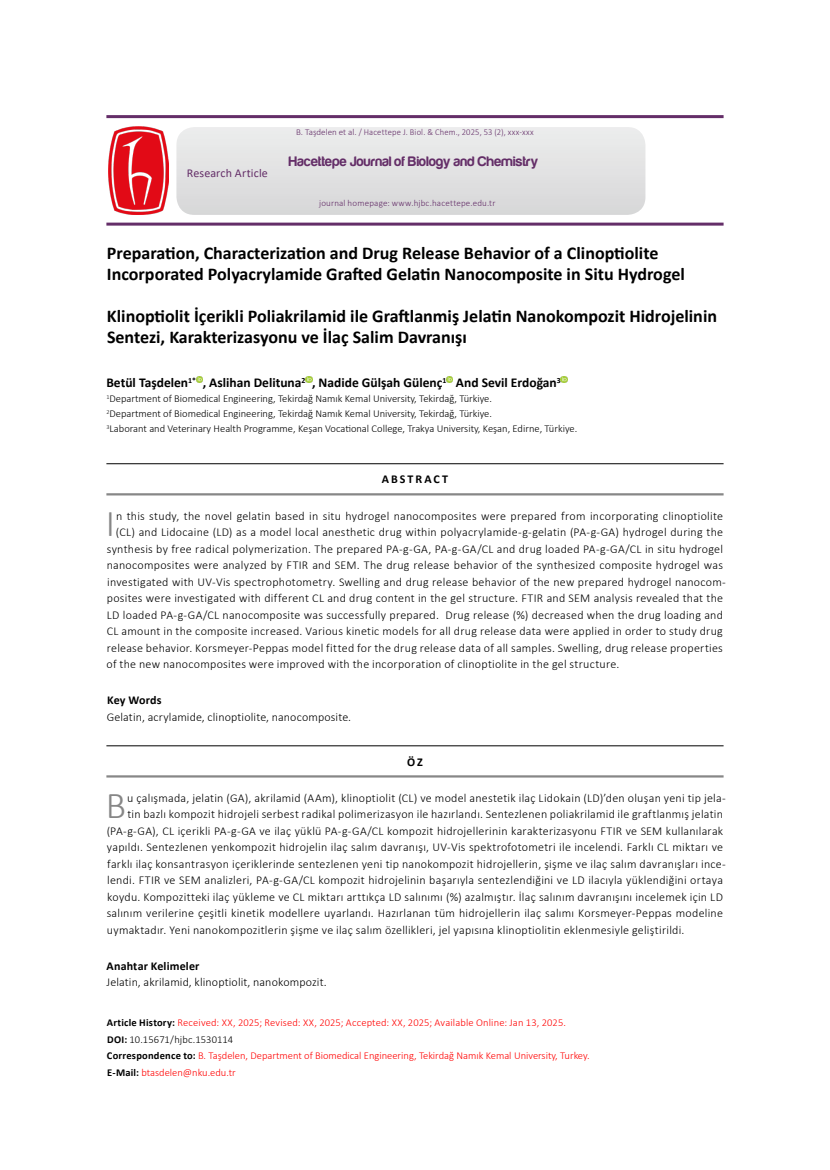
<style>
.page{position:relative;width:830px;height:1170px;background:#fff}
.page>*{position:absolute;margin:0;border:0;box-sizing:border-box;transform-origin:0 0}
.t1{font:300 37.95px "Calibri";color:#878787}
.t2{font:700 18px/21px "Calibri";color:#000}
.t3{font:14.25px "Harabara";letter-spacing:.015em;color:#642e68}
.t4{font:700 13.5px "Calibri";color:#000}
.t5{font:300 12px "Calibri";letter-spacing:.02em;color:#000}
.t6{font:700 12px "Calibri";letter-spacing:.015em;color:#000}
.t7{font:12px "Calibri";letter-spacing:.015em;color:#642e68}
.t8{font:700 12px "Calibri";letter-spacing:.17em;color:#000}
.t9{font:300 10.5px/15px "Calibri";color:#000}
.t10{font:300 10.5px/16.5px "Calibri";color:#f00}
.t11{font:300 9px "Calibri";letter-spacing:.02em;color:#642e68}
.s1{font-weight:700;color:#000}
.s2{color:#000}
</style>
<div class="page">
<svg style="left:196px;top:376px;width:6px;height:6px"></svg>
<svg style="left:305px;top:376px;width:7px;height:6px"></svg>
<svg style="left:446px;top:376px;width:6px;height:6px"></svg>
<svg style="left:560px;top:376px;width:7px;height:6px"></svg>
<hr style="left:106px;top:745px;width:617px;height:1px;background:#000">
<hr style="left:106px;top:775px;width:617px;height:2px;background:#878787">
<hr style="left:106px;top:463px;width:617px;height:1px;background:#000">
<hr style="left:106px;top:493px;width:617px;height:2px;background:#878787">
<img style="left:108px;top:127px;width:60px;height:88px">
<hr style="left:106px;top:115px;width:617px;height:3px;background:#642e68">
<hr style="left:106px;top:222px;width:617px;height:3px;background:#642e68">
<p class="t7" style="left:187px;top:165px;width:83px">Research Article</p>
<p class="t11" style="left:296px;top:127px;width:239px">B. Taşdelen et al. / Hacettepe J. Biol. &amp; Chem., 2025, 53 (2), xxx-xxx</p>
<p class="t3" style="left:289px;top:154px;width:251px">Hacettepe Journal of Biology and Chemistry</p>
<p class="t11" style="left:319px;top:198px;width:178px">journal homepage: www.hjbc.hacettepe.edu.tr</p>
<h2 class="t2" style="left:107px;top:242px;width:579px">Preparation, Characterization and Drug Release Behavior of a Clinoptiolite<br>Incorporated Polyacrylamide Grafted Gelatin Nanocomposite in Situ Hydrogel</h2>
<h2 class="t2" style="left:107px;top:305px;width:611px">Klinoptiolit İçerikli Poliakrilamid ile Graftlanmiş Jelatin Nanokompozit Hidrojelinin<br>Sentezi, Karakterizasyonu ve İlaç Salim Davranışı</h2>
<p class="t4" style="left:106px;top:373px;width:455px">Betül Taşdelen<sup>1*</sup> , Aslihan Delituna<sup>2</sup> , Nadide Gülşah Gülenç<sup>1</sup> And Sevil Erdoğan<sup>3</sup></p>
<p class="t9" style="left:106px;top:391px;width:472px"><sup>1</sup>Department of Biomedical Engineering, Tekirdağ Namık Kemal University, Tekirdağ, Türkiye.<br><sup>2</sup>Department of Biomedical Engineering, Tekirdağ Namık Kemal University, Tekirdağ, Türkiye.<br><sup>3</sup>Laborant and Veterinary Health Programme, Keşan Vocational College, Trakya University, Keşan, Edirne, Türkiye.</p>
<p class="t8" style="left:381px;top:471px;width:68px">ABSTRACT</p>
<h1 class="t1" style="left:106px;top:500px;width:11px">I</h1>
<p class="t5" style="left:116px;top:508px;width:608px">n this study, the novel gelatin based in situ hydrogel nanocomposites were prepared from incorporating clinoptiolite</p>
<p class="t5" style="left:116px;top:524px;width:608px">(CL) and Lidocaine (LD) as a model local anesthetic drug within polyacrylamide-g-gelatin (PA-g-GA) hydrogel during the</p>
<p class="t5" style="left:107px;top:541px;width:617px">synthesis by free radical polymerization. The prepared PA-g-GA, PA-g-GA/CL and drug loaded PA-g-GA/CL in situ hydrogel</p>
<p class="t5" style="left:107px;top:557px;width:617px">nanocomposites were analyzed by FTIR and SEM. The drug release behavior of the synthesized composite hydrogel was</p>
<p class="t5" style="left:107px;top:574px;width:620px">investigated with UV-Vis spectrophotometry. Swelling and drug release behavior of the new prepared hydrogel nanocom-</p>
<p class="t5" style="left:107px;top:590px;width:617px">posites were investigated with different CL and drug content in the gel structure. FTIR and SEM analysis revealed that the</p>
<p class="t5" style="left:107px;top:607px;width:617px">LD loaded PA-g-GA/CL nanocomposite was successfully prepared. Drug release (%) decreased when the drug loading and</p>
<p class="t5" style="left:107px;top:623px;width:617px">CL amount in the composite increased. Various kinetic models for all drug release data were applied in order to study drug</p>
<p class="t5" style="left:107px;top:640px;width:617px">release behavior. Korsmeyer-Peppas model fitted for the drug release data of all samples. Swelling, drug release properties</p>
<p class="t5" style="left:106px;top:656px;width:514px">of the new nanocomposites were improved with the incorporation of clinoptiolite in the gel structure.</p>
<p class="t6" style="left:107px;top:691px;width:56px">Key Words</p>
<p class="t5" style="left:107px;top:709px;width:246px">Gelatin, acrylamide, clinoptiolite, nanocomposite.</p>
<p class="t6" style="left:407px;top:753px;width:17px">ÖZ</p>
<h1 class="t1" style="left:106px;top:781px;width:22px">B</h1>
<p class="t5" style="left:127px;top:790px;width:600px">u çalışmada, jelatin (GA), akrilamid (AAm), klinoptiolit (CL) ve model anestetik ilaç Lidokain (LD)’den oluşan yeni tip jela-</p>
<p class="t5" style="left:127px;top:806px;width:596px">tin bazlı kompozit hidrojeli serbest radikal polimerizasyon ile hazırlandı. Sentezlenen poliakrilamid ile graftlanmış jelatin</p>
<p class="t5" style="left:107px;top:823px;width:617px">(PA-g-GA), CL içerikli PA-g-GA ve ilaç yüklü PA-g-GA/CL kompozit hidrojellerinin karakterizasyonu FTIR ve SEM kullanılarak</p>
<p class="t5" style="left:107px;top:839px;width:617px">yapıldı. Sentezlenen yenkompozit hidrojelin ilaç salım davranışı, UV-Vis spektrofotometri ile incelendi. Farklı CL miktarı ve</p>
<p class="t5" style="left:107px;top:856px;width:620px">farklı ilaç konsantrasyon içeriklerinde sentezlenen yeni tip nanokompozit hidrojellerin, şişme ve ilaç salım davranışları ince-</p>
<p class="t5" style="left:107px;top:872px;width:617px">lendi. FTIR ve SEM analizleri, PA-g-GA/CL kompozit hidrojelinin başarıyla sentezlendiğini ve LD ilacıyla yüklendiğini ortaya</p>
<p class="t5" style="left:107px;top:889px;width:617px">koydu. Kompozitteki ilaç yükleme ve CL miktarı arttıkça LD salınımı (%) azalmıştır. İlaç salınım davranışını incelemek için LD</p>
<p class="t5" style="left:107px;top:905px;width:617px">salınım verilerine çeşitli kinetik modellere uyarlandı. Hazırlanan tüm hidrojellerin ilaç salımı Korsmeyer-Peppas modeline</p>
<p class="t5" style="left:107px;top:922px;width:579px">uymaktadır. Yeni nanokompozitlerin şişme ve ilaç salım özellikleri, jel yapısına klinoptiolitin eklenmesiyle geliştirildi.</p>
<p class="t6" style="left:106px;top:957px;width:94px">Anahtar Kelimeler</p>
<p class="t5" style="left:106px;top:974px;width:222px">Jelatin, akrilamid, klinoptiolit, nanokompozit.</p>
<p class="t10" style="left:107px;top:1014px;width:484px"><span class="s1">Article History:</span> Received: XX, 2025; Revised: XX, 2025; Accepted: XX, 2025; Available Online: Jan 13, 2025.<br><span class="s1">DOI:</span> <span class="s2">10.15671/hjbc.1530114<br></span><span class="s1">Correspondence to:</span> B. Taşdelen, Department of Biomedical Engineering, Tekirdağ Namık Kemal University, Turkey.<br><span class="s1">E-Mail:</span> btasdelen@nku.edu.tr</p>
</div>
